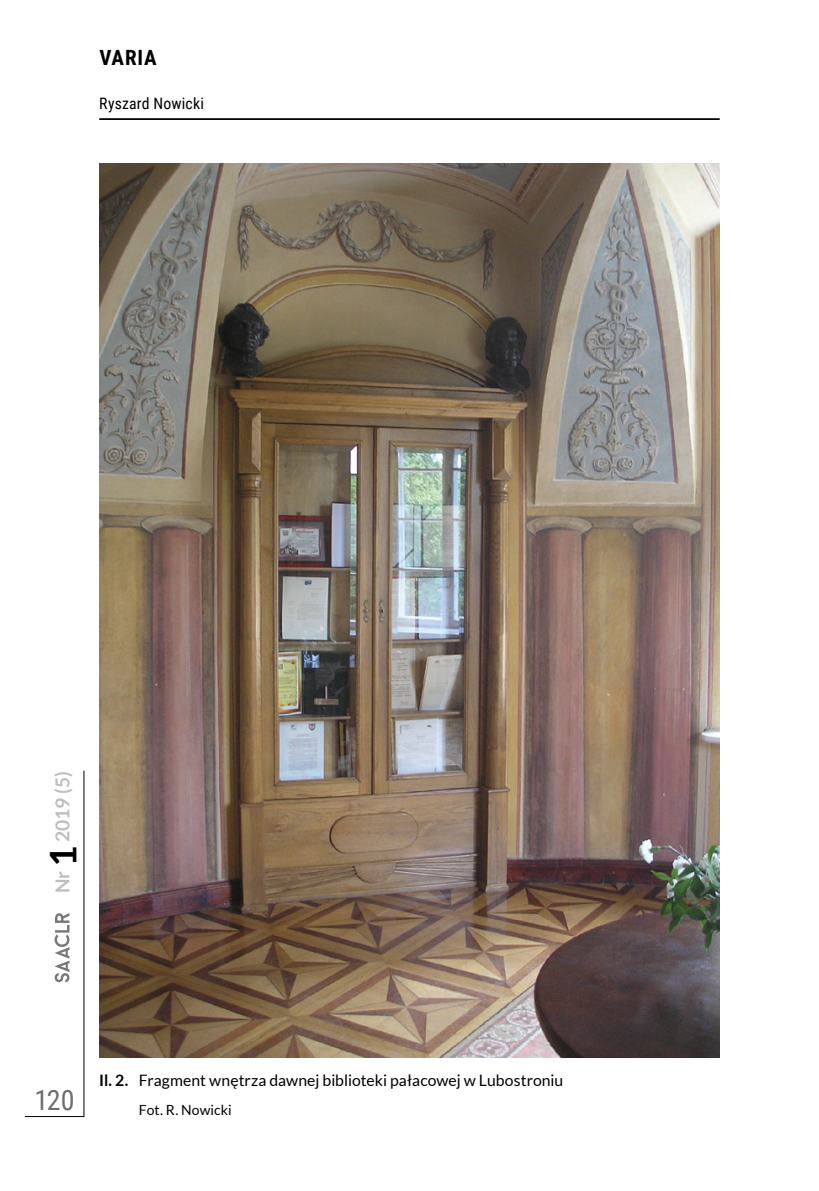
<style>
.page{position:relative;width:819px;height:1191px;background:#fff}
.page>*{position:absolute;margin:0;border:0;box-sizing:border-box;transform-origin:0 0}
.t1{font:28px "Roboto Condensed";color:#6d6e71}
.t2{font:700 21px "Roboto Condensed";letter-spacing:.04em;color:#000}
.t3{font:700 19.25px "Lato";color:#bcbec0}
.t4{font:15.75px "Lato";color:#000}
.t5{font:15.75px "Roboto Condensed";letter-spacing:.01em;color:#000}
.t6{font:14px "Lato";letter-spacing:.005em;color:#000}
.s1{font-size:36.75px;color:#000}
.s2{font-weight:700}
</style>
<div class="page">
<hr style="left:83px;top:770px;width:1px;height:346px;background:#000">
<hr style="left:25px;top:1116px;width:59px;height:1px;background:#000">
<svg style="left:55px;top:913px;width:14px;height:69px"></svg>
<hr style="left:99px;top:118px;width:620px;height:2px;background:#000">
<img style="left:99px;top:164px;width:620px;height:893px">
<h2 class="t2" style="left:100px;top:43px;width:58px">VARIA</h2>
<p class="t5" style="left:99px;top:93px;width:106px">Ryszard Nowicki</p>
<p class="t3" style="left:51px;top:893px;width:124px;rotate:-90deg">Nr <span class="s1">1</span> 2019 (5)</p>
<h1 class="t1" style="left:35px;top:1080px;width:41px">120</h1>
<p class="t4" style="left:99px;top:1071px;width:465px"><span class="s2">Il. 2.</span> Fragment wnętrza dawnej biblioteki pałacowej w Lubostroniu</p>
<p class="t6" style="left:139px;top:1101px;width:94px">Fot. R. Nowicki</p>
</div>
